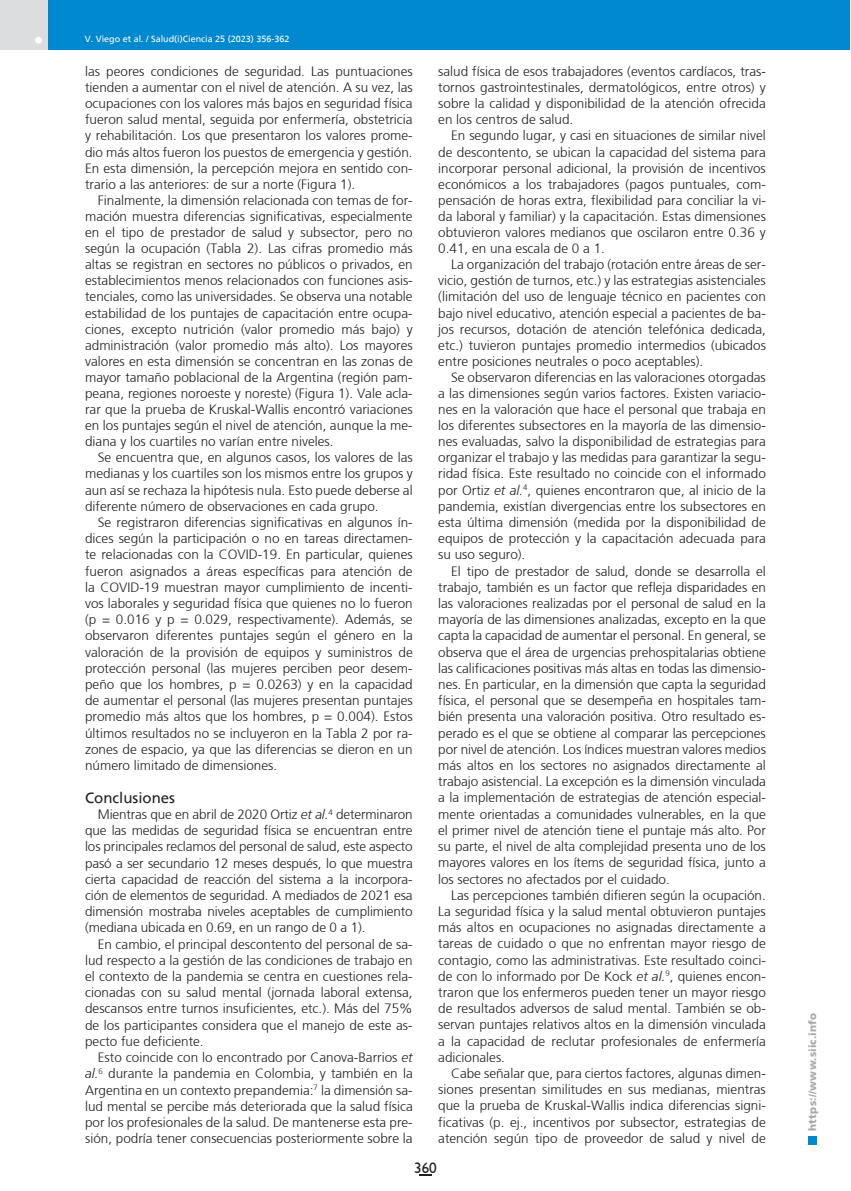
<style>
.page{position:relative;width:851px;height:1191px;background:#fff}
.page>*{position:absolute;margin:0;border:0;box-sizing:border-box;transform-origin:0 0}
.subtitulo1{font:15px "Frutiger";color:#231f20}
.t1{font:15px "Humanist 521 BT";color:#231f20}
.texto{font:300 13.5px/16.2px "Frutiger";color:#231f20;text-align:justify}
.t2{font:900 10.5px "Frutiger";letter-spacing:.015em;color:#a8a9ad}
.t3{font:9px "Frutiger";color:#fff}
.s1{font-style:italic}
</style>
<div class="page">
<div style="left:0;top:0;width:849px;height:49px;background:#0089cf"></div>
<div style="left:0;top:0;width:48px;height:50px;background:#dcdddf"></div>
<div style="left:35px;top:37px;width:7px;height:7px;background:#fff;border-radius:50%"></div>
<div style="left:808px;top:1135px;width:8px;height:9px;background:#0089cf"></div>
<svg style="left:419px;top:1174px;width:12px;height:2px"></svg>
<p class="t3" style="left:85px;top:34px;width:206px">V. Viego et al. / Salud(i)Ciencia 25 (2023) 356-362</p>
<p class="texto" style="left:85px;top:63px;width:329px">las peores condiciones de seguridad. Las puntuaciones tienden a aumentar con el nivel de atención. A su vez, las ocupaciones con los valores más bajos en seguridad física fueron salud mental, seguida por enfermería, obstetricia y rehabilitación. Los que presentaron los valores prome&shy;dio más altos fueron los puestos de emergencia y gestión.<br>En esta dimensión, la percepción mejora en sentido con&shy;trario a las anteriores: de sur a norte (Figura 1).</p>
<p class="texto" style="left:85px;top:192px;width:329px;text-indent:13px">Finalmente, la dimensión relacionada con temas de for&shy;mación muestra diferencias significativas, especialmente en el tipo de prestador de salud y subsector, pero no según la ocupación (Tabla 2). Las cifras promedio más altas se registran en sectores no públicos o privados, en establecimientos menos relacionados con funciones asis&shy;tenciales, como las universidades. Se observa una notable estabilidad de los puntajes de capacitación entre ocupa&shy;ciones, excepto nutrición (valor promedio más bajo) y administración (valor promedio más alto). Los mayores valores en esta dimensión se concentran en las zonas de mayor tamaño poblacional de la Argentina (región pam&shy;peana, regiones noroeste y noreste) (Figura 1). Vale acla&shy;rar que la prueba de Kruskal-Wallis encontró variaciones en los puntajes según el nivel de atención, aunque la me&shy;diana y los cuartiles no varían entre niveles.</p>
<p class="texto" style="left:85px;top:449px;width:329px;text-indent:13px">Se encuentra que, en algunos casos, los valores de las medianas y los cuartiles son los mismos entre los grupos y aun así se rechaza la hipótesis nula. Esto puede deberse al diferente número de observaciones en cada grupo.</p>
<p class="texto" style="left:85px;top:514px;width:329px;text-indent:13px">Se registraron diferencias significativas en algunos ín&shy;dices según la participación o no en tareas directamen&shy;te relacionadas con la COVID-19. En particular, quienes fueron asignados a áreas específicas para atención de la COVID-19 muestran mayor cumplimiento de incenti&shy;vos laborales y seguridad física que quienes no lo fueron (p = 0.016 y p = 0.029, respectivamente). Además, se observaron diferentes puntajes según el género en la valoración de la provisión de equipos y suministros de protección personal (las mujeres perciben peor desem&shy;peño que los hombres, p = 0.0263) y en la capacidad de aumentar el personal (las mujeres presentan puntajes promedio más altos que los hombres, p = 0.004). Estos últimos resultados no se incluyeron en la Tabla 2 por ra&shy;zones de espacio, ya que las diferencias se dieron en un número limitado de dimensiones.</p>
<p class="subtitulo1" style="left:85px;top:788px;width:91px">Conclusiones</p>
<p class="texto" style="left:85px;top:806px;width:329px;text-indent:13px">Mientras que en abril de 2020 Ortiz <span class="s1">et al.</span><sup>4</sup> determinaron que las medidas de seguridad física se encuentran entre los principales reclamos del personal de salud, este aspecto pasó a ser secundario 12 meses después, lo que muestra cierta capacidad de reacción del sistema a la incorpora&shy;ción de elementos de seguridad. A mediados de 2021 esa dimensión mostraba niveles aceptables de cumplimiento (mediana ubicada en 0.69, en un rango de 0 a 1).</p>
<p class="texto" style="left:85px;top:936px;width:329px;text-indent:13px">En cambio, el principal descontento del personal de sa&shy;lud respecto a la gestión de las condiciones de trabajo en el contexto de la pandemia se centra en cuestiones rela&shy;cionadas con su salud mental (jornada laboral extensa, descansos entre turnos insuficientes, etc.). Más del 75% de los participantes considera que el manejo de este as&shy;pecto fue deficiente.</p>
<p class="texto" style="left:85px;top:1049px;width:329px;text-indent:13px">Esto coincide con lo encontrado por Canova-Barrios <span class="s1">et al.</span><sup>6</sup> durante la pandemia en Colombia, y también en la Argentina en un contexto prepandemia:<sup>7</sup> la dimensión sa&shy;lud mental se percibe más deteriorada que la salud física por los profesionales de la salud. De mantenerse esta pre&shy;sión, podría tener consecuencias posteriormente sobre la</p>
<p class="texto" style="left:438px;top:63px;width:329px">salud física de esos trabajadores (eventos cardíacos, tras&shy;tornos gastrointestinales, dermatológicos, entre otros) y sobre la calidad y disponibilidad de la atención ofrecida en los centros de salud.</p>
<p class="texto" style="left:438px;top:128px;width:329px;text-indent:13px">En segundo lugar, y casi en situaciones de similar nivel de descontento, se ubican la capacidad del sistema para incorporar personal adicional, la provisión de incentivos económicos a los trabajadores (pagos puntuales, com&shy;pensación de horas extra, flexibilidad para conciliar la vi&shy;da laboral y familiar) y la capacitación. Estas dimensiones obtuvieron valores medianos que oscilaron entre 0.36 y 0.41, en una escala de 0 a 1.</p>
<p class="texto" style="left:438px;top:257px;width:329px;text-indent:13px">La organización del trabajo (rotación entre áreas de ser&shy;vicio, gestión de turnos, etc.) y las estrategias asistenciales (limitación del uso de lenguaje técnico en pacientes con bajo nivel educativo, atención especial a pacientes de ba&shy;jos recursos, dotación de atención telefónica dedicada, etc.) tuvieron puntajes promedio intermedios (ubicados entre posiciones neutrales o poco aceptables).</p>
<p class="texto" style="left:438px;top:369px;width:329px;text-indent:13px">Se observaron diferencias en las valoraciones otorgadas a las dimensiones según varios factores. Existen variacio&shy;nes en la valoración que hace el personal que trabaja en los diferentes subsectores en la mayoría de las dimensio&shy;nes evaluadas, salvo la disponibilidad de estrategias para organizar el trabajo y las medidas para garantizar la segu&shy;ridad física. Este resultado no coincide con el informado por Ortiz <span class="s1">et al.</span><sup>4</sup>, quienes encontraron que, al inicio de la pandemia, existían divergencias entre los subsectores en esta última dimensión (medida por la disponibilidad de equipos de protección y la capacitación adecuada para su uso seguro).</p>
<p class="texto" style="left:438px;top:563px;width:329px;text-indent:13px">El tipo de prestador de salud, donde se desarrolla el trabajo, también es un factor que refleja disparidades en las valoraciones realizadas por el personal de salud en la mayoría de las dimensiones analizadas, excepto en la que capta la capacidad de aumentar el personal. En general, se observa que el área de urgencias prehospitalarias obtiene las calificaciones positivas más altas en todas las dimensio&shy;nes. En particular, en la dimensión que capta la seguridad física, el personal que se desempeña en hospitales tam&shy;bién presenta una valoración positiva. Otro resultado es&shy;perado es el que se obtiene al comparar las percepciones por nivel de atención. Los índices muestran valores medios más altos en los sectores no asignados directamente al trabajo asistencial. La excepción es la dimensión vinculada a la implementación de estrategias de atención especial&shy;mente orientadas a comunidades vulnerables, en la que el primer nivel de atención tiene el puntaje más alto. Por su parte, el nivel de alta complejidad presenta uno de los mayores valores en los ítems de seguridad física, junto a los sectores no afectados por el cuidado.</p>
<p class="texto" style="left:438px;top:887px;width:329px;text-indent:13px">Las percepciones también difieren según la ocupación.<br>La seguridad física y la salud mental obtuvieron puntajes más altos en ocupaciones no asignadas directamente a tareas de cuidado o que no enfrentan mayor riesgo de contagio, como las administrativas. Este resultado coinci&shy;de con lo informado por De Kock <span class="s1">et al.</span><sup>9</sup>, quienes encon&shy;traron que los enfermeros pueden tener un mayor riesgo de resultados adversos de salud mental. También se ob&shy;servan puntajes relativos altos en la dimensión vinculada a la capacidad de reclutar profesionales de enfermería adicionales.</p>
<p class="texto" style="left:438px;top:1065px;width:329px;text-indent:13px">Cabe señalar que, para ciertos factores, algunas dimen&shy;siones presentan similitudes en sus medianas, mientras que la prueba de Kruskal-Wallis indica diferencias signi&shy;ficativas (p. ej., incentivos por subsector, estrategias de atención según tipo de proveedor de salud y nivel de</p>
<p class="t1" style="left:414px;top:1158px;width:24px">360</p>
<p class="t2" style="left:806px;top:1130px;width:120px;rotate:-90deg">https://www.siic.info</p>
</div>
